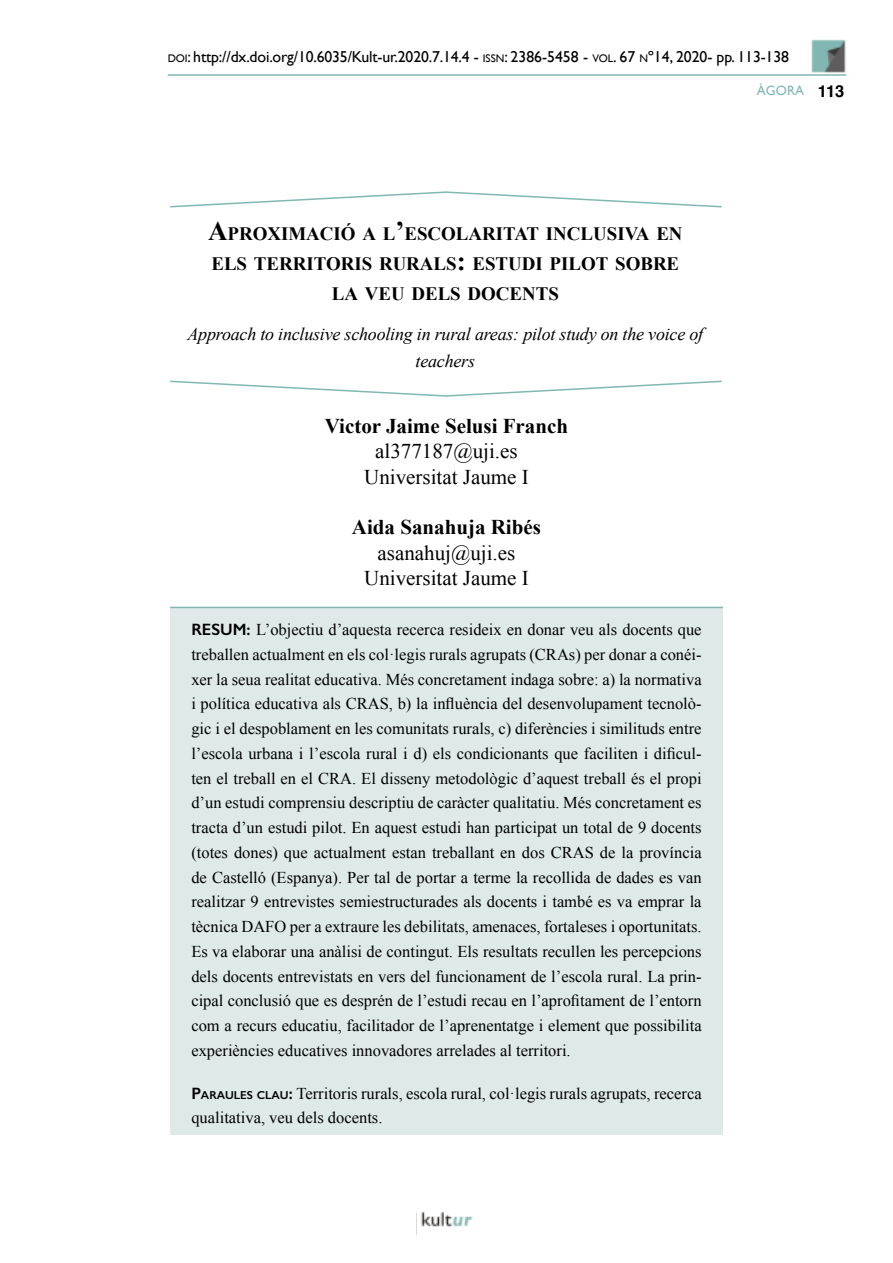
<style>
.page{position:relative;width:893px;height:1263px;background:#fff}
.page>*{position:absolute;margin:0;border:0;box-sizing:border-box;transform-origin:0 0}
.t1{font:21px/25.5px "Times New Roman";color:#000;text-align:center}
.t2{font:700 21px "Times New Roman";color:#000}
.t3{font:700 18.9px/30px "Times New Roman";color:#000;text-align:center}
.t4{font:italic 18px/27px "Times New Roman";letter-spacing:-.01em;color:#000;text-align:center}
.t5{font:16.5px/24.8px "Times New Roman";color:#000;text-align:justify}
.t6{font:15.75px "Gill Sans";letter-spacing:-.01em;color:#000}
.t7{font:13.5px "Gill Sans";color:#81b8b3}
.s1{font-size:10.95px}
.s2{font-style:inherit}
.s3{font-size:27px}
.s4{font-family:"Gill Sans";font-weight:600}
.s5{font-family:"Gill Sans";font-weight:600;font-size:11.55px}
.s6{font-family:"Helvetica";font-weight:700;font-size:16.5px;color:#000}
</style>
<div class="page">
<img style="left:421px;top:1212px;width:52px;height:15px">
<img style="left:811px;top:39px;width:35px;height:34px">
<hr style="left:168px;top:74px;width:678px;height:2px;background:#81b8b3">
<div style="left:170px;top:607px;width:553px;height:528px;background:#dee9e8"></div>
<hr style="left:170px;top:607px;width:553px;height:1px;background:#81b8b3">
<svg style="left:170px;top:191px;width:552px;height:17px"></svg>
<svg style="left:170px;top:380px;width:552px;height:17px"></svg>
<p class="t6" style="left:168px;top:47px;width:623px"><span class="s1">DOI</span>: http://dx.doi.org/10.6035/Kult-ur.2020.7.14.4 - <span class="s1">ISSN</span>: 2386-5458 - <span class="s1">VOL</span><span class="s2">. 67</span> <span class="s1">N</span><span class="s2">º14, 2020-</span> pp. <span class="s2">113-138</span></p>
<p class="t3" style="left:208px;top:218px;width:476px"><span class="s3">A</span>PROXIMACIÓ A L<span class="s3">’</span>ESCOLARITAT INCLUSIVA EN<br>ELS TERRITORIS RURALS<span class="s3">:</span> ESTUDI PILOT SOBRE<br>LA VEU DELS DOCENTS</p>
<p class="t4" style="left:188px;top:320px;width:517px">Approach to inclusive schooling in rural areas: pilot study on the voice of teachers</p>
<p class="t2" style="left:325px;top:411px;width:245px">Victor Jaime Selusi Franch</p>
<p class="t1" style="left:364px;top:438px;width:166px">al377187@uji.es<br>Universitat Jaume I</p>
<p class="t2" style="left:352px;top:512px;width:191px">Aida Sanahuja Ribés</p>
<p class="t1" style="left:364px;top:539px;width:166px">asanahuj@uji.es<br>Universitat Jaume I</p>
<p class="t5" style="left:191px;top:617px;width:512px"><span class="s4">RESUM:</span> L’objectiu d’aquesta recerca resideix en donar veu als docents que treballen actualment en els col·legis rurals agrupats (CRAs) per donar a conéi&shy;xer la seua realitat educativa. Més concretament indaga sobre: a) la normativa i política educativa als CRAS, b) la influència del desenvolupament tecnolò&shy;gic i el despoblament en les comunitats rurals, c) diferències i similituds entre l’escola urbana i l’escola rural i d) els condicionants que faciliten i dificul&shy;ten el treball en el CRA. El disseny metodològic d’aquest treball és el propi d’un estudi comprensiu descriptiu de caràcter qualitatiu. Més concretament es tracta d’un estudi pilot. En aquest estudi han participat un total de 9 docents (totes dones) que actualment estan treballant en dos CRAS de la província de Castelló (Espanya). Per tal de portar a terme la recollida de dades es van realitzar 9 entrevistes semiestructurades als docents i també es va emprar la tècnica DAFO per a extraure les debilitats, amenaces, fortaleses i oportunitats.<br>Es va elaborar una anàlisi de contingut. Els resultats recullen les percepcions dels docents entrevistats en vers del funcionament de l’escola rural. La prin&shy;cipal conclusió que es desprén de l’estudi recau en l’aprofitament de l’entorn com a recurs educatiu, facilitador de l’aprenentatge i element que possibilita experiències educatives innovadores arrelades al territori.</p>
<p class="t5" style="left:191px;top:1080px;width:512px"><span class="s4">P</span><span class="s5">ARAULES CLAU</span><span class="s4">:</span> Territoris rurals, escola rural, col·legis rurals agrupats, recerca qualitativa, veu dels docents.</p>
<p class="t7" style="left:757px;top:83px;width:89px">ÀGORA <span class="s6">113</span></p>
</div>
